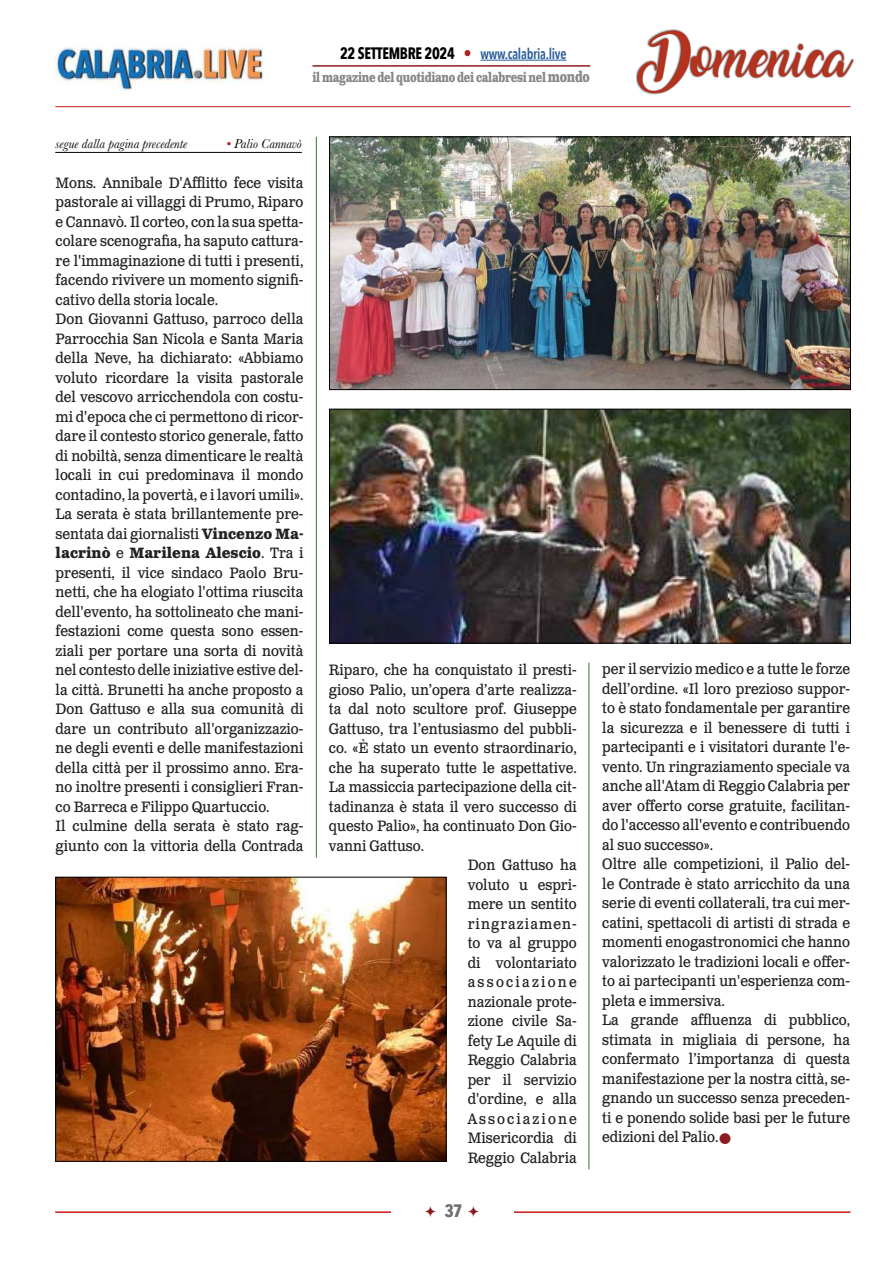
<style>
.page{position:relative;width:893px;height:1263px;background:#fff}
.page>*{position:absolute;margin:0;border:0;box-sizing:border-box;transform-origin:0 0}
.t1{font:34.5px "Amarillo";color:#b4321e}
.t2{font:700 18px "Avenir Next Condensed";color:#706f6f}
.t3{font:15px/19.5px "Clarendon Text Pro";color:#222;scale:.9 1}
.t4{font:600 15px "Avenir Next Condensed";letter-spacing:-.02em;color:#275b9b;scale:.9 1}
.t5{font:15px "Clarendon Text Pro";letter-spacing:.08em;color:#222;scale:.9 1}
.t6{font:15px "Clarendon Text Pro";letter-spacing:.165em;color:#222;scale:.9 1}
.t7{font:15px "Clarendon Text Pro";letter-spacing:.155em;color:#222;scale:.9 1}
.t8{font:700 13.5px "Clarendon Text Pro";letter-spacing:-.03em;color:#878787;scale:.75 1}
.t9{font:italic 13.5px "Baskerville";color:#000}
.s1{font-weight:700;font-size:16.5px;color:#000}
.s2{font-family:"Clarendon Text Pro";font-weight:700;font-size:16.5px;color:#af1f1d}
.s3{font-size:15px}
.s4{color:#af1f1d}
.s5{font-weight:700}
</style>
<div class="page">
<img style="left:55px;top:47px;width:208px;height:44px">
<hr style="left:55px;top:106px;width:795px;height:1px;background:#cd1719">
<div style="left:636px;top:29px;width:219px;height:66px;background:#000;opacity:.75"></div>
<hr style="left:480px;top:60px;width:86px;height:1px;background:#275b9b">
<hr style="left:313px;top:65px;width:277px;height:2px;background:#8b1c1f">
<hr style="left:55px;top:1211px;width:795px;height:2px;background:#cd1719">
<div style="left:391px;top:1199px;width:122px;height:29px;background:#fff"></div>
<hr style="left:55px;top:152px;width:247px;height:1px;background:#000">
<img style="left:331px;top:138px;width:518px;height:250px">
<div style="left:329px;top:136px;width:522px;height:254px;border:1px solid #000"></div>
<img style="left:331px;top:411px;width:518px;height:230px">
<div style="left:329px;top:409px;width:522px;height:234px;border:1px solid #000"></div>
<img style="left:57px;top:879px;width:387px;height:281px">
<div style="left:55px;top:877px;width:391px;height:285px;border:1px solid #000"></div>
<hr style="left:316px;top:137px;width:1px;height:721px;background:#2f7b27">
<hr style="left:589px;top:663px;width:1px;height:506px;background:#2f7b27">
<p class="t4" style="left:340px;top:41px;width:253px"><span class="s1">22 SETTEMBRE 2024</span> <span class="s2">•</span> www.calabria.live</p>
<p class="t8" style="left:313px;top:69px;width:371px">il magazine del quotidiano dei calabresi nel <span class="s3">mondo</span></p>
<h1 class="t1" style="left:643px;top:45px;width:209px">Domenica</h1>
<p class="t9" style="left:55px;top:135px;width:133px">segue dalla pagina precedente</p>
<p class="t9" style="left:226px;top:135px;width:77px"><span class="s4">•</span> Palio Cannavò</p>
<p class="t3" style="left:56px;top:174px;width:277px">Mons. Annibale D'Afflitto fece visita pastorale ai villaggi di Prumo, Riparo e Cannavò. Il corteo, con la sua spetta&shy;colare scenografia, ha saputo cattura&shy;re l'immaginazione di tutti i presenti, facendo rivivere un momento signifi&shy;cativo della storia locale.<br>Don Giovanni Gattuso, parroco della Parrocchia San Nicola e Santa Maria della Neve, ha dichiarato: «Abbiamo voluto ricordare la visita pastorale del vescovo arricchendola con costu&shy;mi d'epoca che ci permettono di ricor&shy;dare il contesto storico generale, fatto di nobiltà, senza dimenticare le realtà locali in cui predominava il mondo contadino, la povertà, e i lavori umili».<br>La serata è stata brillantemente pre&shy;sentata dai giornalisti <span class="s5">Vincenzo Ma&shy;lacrinò</span> e <span class="s5">Marilena Alescio</span>. Tra i presenti, il vice sindaco Paolo Bru&shy;netti, che ha elogiato l'ottima riuscita dell'evento, ha sottolineato che mani&shy;festazioni come questa sono essen&shy;ziali per portare una sorta di novità nel contesto delle iniziative estive del&shy;la città. Brunetti ha anche proposto a Don Gattuso e alla sua comunità di dare un contributo all'organizzazio&shy;ne degli eventi e delle manifestazioni della città per il prossimo anno. Era&shy;no inoltre presenti i consiglieri Fran&shy;co Barreca e Filippo Quartuccio.<br>Il culmine della serata è stato rag&shy;giunto con la vittoria della Contrada</p>
<p class="t3" style="left:329px;top:661px;width:277px">Riparo, che ha conquistato il presti-</p>
<p class="t3" style="left:329px;top:681px;width:277px">gioso Palio, un’opera d’arte realizza-</p>
<p class="t3" style="left:329px;top:700px;width:277px">ta dal noto scultore prof. Giuseppe</p>
<p class="t3" style="left:329px;top:720px;width:277px">Gattuso, tra l’entusiasmo del pubbli-</p>
<p class="t3" style="left:329px;top:739px;width:277px">co. «È stato un evento straordinario,</p>
<p class="t3" style="left:329px;top:759px;width:277px">che ha superato tutte le aspettative.</p>
<p class="t3" style="left:329px;top:778px;width:277px">La massiccia partecipazione della cit-</p>
<p class="t3" style="left:329px;top:798px;width:277px">tadinanza è stata il vero successo di</p>
<p class="t3" style="left:329px;top:817px;width:277px">questo Palio», ha continuato Don Gio-</p>
<p class="t3" style="left:329px;top:837px;width:107px">vanni Gattuso.</p>
<p class="t3" style="left:468px;top:856px;width:123px">Don Gattuso ha</p>
<p class="t3" style="left:468px;top:876px;width:123px">voluto u espri-</p>
<p class="t3" style="left:468px;top:895px;width:123px">mere un sentito</p>
<p class="t5" style="left:468px;top:915px;width:123px">ringraziamen-</p>
<p class="t3" style="left:468px;top:934px;width:123px">to va al gruppo</p>
<p class="t3" style="left:468px;top:954px;width:123px">di volontariato</p>
<p class="t6" style="left:468px;top:973px;width:123px">associazione</p>
<p class="t3" style="left:468px;top:993px;width:123px">nazionale prote-</p>
<p class="t3" style="left:468px;top:1012px;width:123px">zione civile Sa-</p>
<p class="t3" style="left:468px;top:1032px;width:123px">fety Le Aquile di</p>
<p class="t3" style="left:468px;top:1051px;width:123px">Reggio Calabria</p>
<p class="t3" style="left:468px;top:1071px;width:123px">per il servizio</p>
<p class="t3" style="left:468px;top:1090px;width:123px">d'ordine, e alla</p>
<p class="t7" style="left:468px;top:1110px;width:123px">Associazione</p>
<p class="t3" style="left:468px;top:1129px;width:123px">Misericordia di</p>
<p class="t3" style="left:468px;top:1149px;width:123px">Reggio Calabria</p>
<p class="t2" style="left:445px;top:1200px;width:20px">37</p>
<p class="t3" style="left:602px;top:660px;width:277px">per il servizio medico e a tutte le forze dell’ordine. «Il loro prezioso suppor&shy;to è stato fondamentale per garantire la sicurezza e il benessere di tutti i partecipanti e i visitatori durante l'e&shy;vento. Un ringraziamento speciale va anche all'Atam di Reggio Calabria per aver offerto corse gratuite, facilitan&shy;do l'accesso all'evento e contribuendo al suo successo».<br>Oltre alle competizioni, il Palio del&shy;le Contrade è stato arricchito da una serie di eventi collaterali, tra cui mer&shy;catini, spettacoli di artisti di strada e momenti enogastronomici che hanno valorizzato le tradizioni locali e offer&shy;to ai partecipanti un'esperienza com&shy;pleta e immersiva.<br>La grande affluenza di pubblico, stimata in migliaia di persone, ha confermato l’importanza di questa manifestazione per la nostra città, se&shy;gnando un successo senza preceden&shy;ti e ponendo solide basi per le future edizioni del Palio.</p>
</div>
